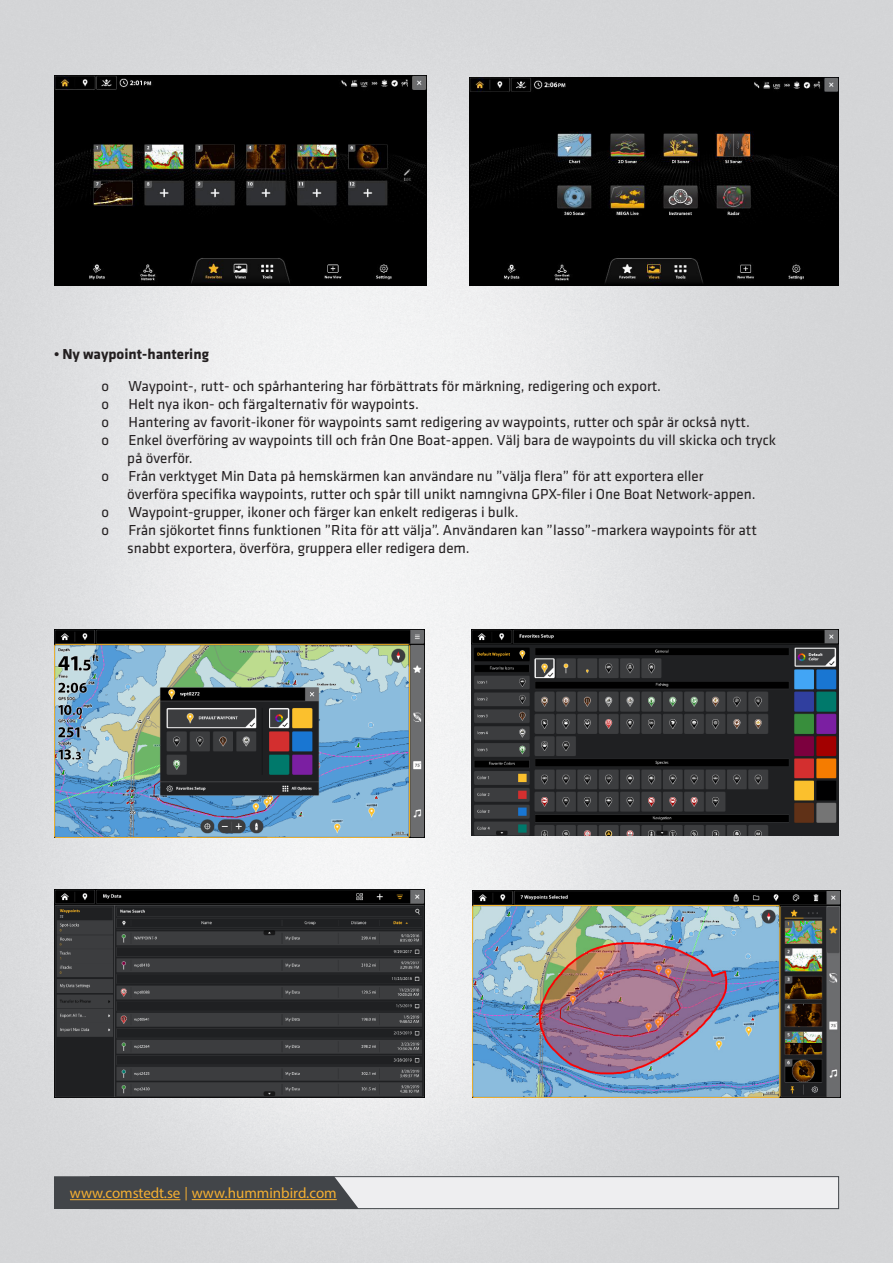
<style>
.page{position:relative;width:893px;height:1263px;background:#fff}
.page>*{position:absolute;margin:0;border:0;box-sizing:border-box;transform-origin:0 0}
.t1{font:15px/18px "Klavika";color:#231f20}
.t2{font:15px "Myriad Pro";color:#f4af32}
.t3{font:700 15px "Klavika";color:#231f20}
</style>
<div class="page">
<img style="left:0;top:0;width:893px;height:1263px">
<div style="left:90px;top:1176px;width:749px;height:33px;background:#eeeef0;border:1px solid #43474b"></div>
<svg style="left:54px;top:1176px;width:305px;height:33px;background:#4d4e4f"></svg>
<img style="left:54px;top:75px;width:373px;height:210px">
<img style="left:470px;top:77px;width:369px;height:208px">
<img style="left:54px;top:629px;width:370px;height:209px">
<img style="left:472px;top:629px;width:367px;height:207px">
<img style="left:54px;top:889px;width:371px;height:209px">
<img style="left:472px;top:891px;width:368px;height:207px">
<p class="t3" style="left:54px;top:343px;width:156px">• Ny waypoint-hantering</p>
<p class="t1" style="left:102px;top:377px;width:9px">o</p>
<p class="t1" style="left:128px;top:377px;width:534px">Waypoint-, rutt- och spårhantering har förbättrats för märkning, redigering och export.</p>
<p class="t1" style="left:102px;top:395px;width:9px">o</p>
<p class="t1" style="left:128px;top:395px;width:292px">Helt nya ikon- och färgalternativ för waypoints.</p>
<p class="t1" style="left:102px;top:413px;width:9px">o</p>
<p class="t1" style="left:128px;top:413px;width:623px">Hantering av favorit-ikoner för waypoints samt redigering av waypoints, rutter och spår är också nytt.</p>
<p class="t1" style="left:102px;top:431px;width:9px">o</p>
<p class="t1" style="left:128px;top:431px;width:649px">Enkel överföring av waypoints till och från One Boat-appen. Välj bara de waypoints du vill skicka och tryck</p>
<p class="t1" style="left:127px;top:449px;width:67px">på överför.</p>
<p class="t1" style="left:102px;top:467px;width:9px">o</p>
<p class="t1" style="left:128px;top:467px;width:576px">Från verktyget Min Data på hemskärmen kan användare nu ”välja flera” för att exportera eller</p>
<p class="t1" style="left:127px;top:485px;width:630px">överföra specifika waypoints, rutter och spår till unikt namngivna GPX-filer i One Boat Network-appen.</p>
<p class="t1" style="left:102px;top:503px;width:9px">o</p>
<p class="t1" style="left:128px;top:503px;width:392px">Waypoint-grupper, ikoner och färger kan enkelt redigeras i bulk.</p>
<p class="t1" style="left:102px;top:521px;width:9px">o</p>
<p class="t1" style="left:127px;top:521px;width:631px">Från sjökortet finns funktionen ”Rita för att välja”. Användaren kan ”lasso”-markera waypoints för att snabbt exportera, överföra, gruppera eller redigera dem.</p>
<p class="t2" style="left:70px;top:1184px;width:112px">www.comstedt.se</p>
<p class="t2" style="left:192px;top:1184px;width:147px">www.humminbird.com</p>
</div>
